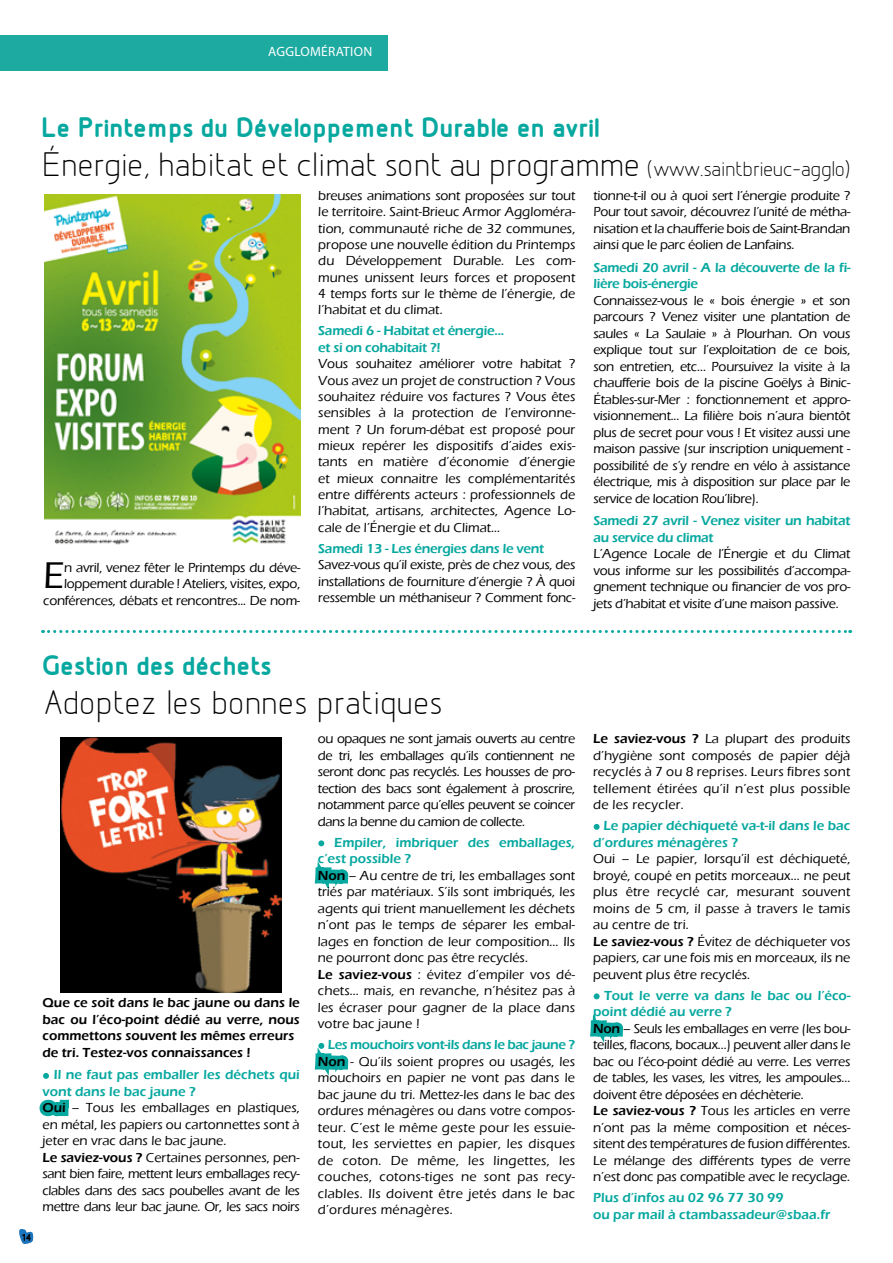
<style>
.page{position:relative;width:893px;height:1263px;background:#fff}
.page>*{position:absolute;margin:0;border:0;box-sizing:border-box;transform-origin:0 0}
.t1{font:500 38.25px "Eras ITC";color:#000}
.t2{font:36px "Designio";letter-spacing:-.01em;color:#000}
.t3{font:700 30px "Designio";color:#06a89f}
.t4{font:500 13.5px/16.5px "Eras ITC";color:#000;text-align:justify}
.t5{font:500 13.5px/16.5px "Eras ITC";letter-spacing:-.02em;color:#000;text-align:right}
.t6{font:600 13.5px/16.5px "Eras ITC";letter-spacing:-.02em;color:#06a89f}
.t7{font:600 13.5px/16.5px "Eras ITC";color:#000}
.t8{font:600 13.5px/16.5px "Eras ITC";color:#06a89f}
.t9{font:13.5px "Myriad Pro";letter-spacing:.02em;color:#fff}
.t10{font:700 11.55px "Designio";color:#000}
.s1{font-size:22.5px}
.s2{font-weight:600;font-size:10.5px;color:#06a89f}
.s3{font-weight:600;color:#06a89f}
.s4{font-weight:600}
.s5{font-size:10.5px}
</style>
<div class="page">
<svg style="left:19px;top:1229px;width:15px;height:15px"></svg>
<div style="left:0;top:35px;width:388px;height:35px;background:#1caaa1"></div>
<img style="left:44px;top:195px;width:257px;height:350px">
<svg style="left:39px;top:630px;width:812px;height:487px"></svg>
<p class="t9" style="left:268px;top:43px;width:106px">AGGLOMÉRATION</p>
<h3 class="t3" style="left:42px;top:111px;width:560px">Le Printemps du Développement Durable en avril</h3>
<h2 class="t2" style="left:42px;top:145px;width:810px">Énergie, habitat et climat sont au programme <span class="s1">(www.saintbrieuc-agglo)</span></h2>
<p class="t5" style="left:43px;top:559px;width:259px">n avril, venez fêter le Printemps du déve&shy;loppement durable ! Ateliers, visites, expo, conférences, débats et rencontres... De nom-</p>
<h1 class="t1" style="left:43px;top:554px;width:23px">E</h1>
<p class="t4" style="left:318px;top:187px;width:259px">breuses animations sont proposées sur tout le territoire. Saint-Brieuc Armor Aggloméra&shy;tion, communauté riche de 32 communes, propose une nouvelle édition du Printemps du Développement Durable. Les com&shy;munes unissent leurs forces et proposent 4 temps forts sur le thème de l’énergie, de l’habitat et du climat.</p>
<p class="t6" style="left:318px;top:323px;width:188px">Samedi 6 - Habitat et énergie... et si on cohabitait ?!</p>
<p class="t4" style="left:318px;top:356px;width:259px">Vous souhaitez améliorer votre habitat ?<br>Vous avez un projet de construction ? Vous souhaitez réduire vos factures ? Vous êtes sensibles à la protection de l’environne&shy;ment ? Un forum-débat est proposé pour mieux repérer les dispositifs d’aides exis&shy;tants en matière d’économie d’énergie et mieux connaitre les complémentarités entre différents acteurs : professionnels de l’habitat, artisans, architectes, Agence Lo&shy;cale de l’Énergie et du Climat...</p>
<p class="t6" style="left:318px;top:540px;width:227px">Samedi 13 - Les énergies dans le vent</p>
<p class="t4" style="left:318px;top:557px;width:259px">Savez-vous qu’il existe, près de chez vous, des installations de fourniture d’énergie ? À quoi ressemble un méthaniseur ? Comment fonc-</p>
<p class="t4" style="left:593px;top:187px;width:259px">tionne-t-il ou à quoi sert l’énergie produite ?<br>Pour tout savoir, découvrez l’unité de métha&shy;nisation et la chaufferie bois de Saint-Brandan ainsi que le parc éolien de Lanfains.</p>
<p class="t6" style="left:593px;top:259px;width:259px">Samedi 20 avril - A la découverte de la fi&shy;lière bois-énergie</p>
<p class="t4" style="left:593px;top:292px;width:259px">Connaissez-vous le « bois énergie » et son parcours ? Venez visiter une plantation de saules « La Saulaie » à Plourhan. On vous explique tout sur l’exploitation de ce bois, son entretien, etc… Poursuivez la visite à la chaufferie bois de la piscine Goëlys à Binic-Étables-sur-Mer : fonctionnement et appro&shy;visionnement... La filière bois n’aura bientôt plus de secret pour vous ! Et visitez aussi une maison passive (sur inscription uniquement - possibilité de s’y rendre en vélo à assistance électrique, mis à disposition sur place par le service de location Rou’libre).</p>
<p class="t6" style="left:593px;top:513px;width:259px">Samedi 27 avril - Venez visiter un habitat au service du climat</p>
<p class="t4" style="left:593px;top:546px;width:259px">L’Agence Locale de l’Énergie et du Climat vous informe sur les possibilités d’accompa&shy;gnement technique ou financier de vos pro&shy;jets d’habitat et visite d’une maison passive.</p>
<p class="t10" style="left:22px;top:1231px;width:12px">14</p>
<h3 class="t3" style="left:43px;top:649px;width:231px">Gestion des déchets</h3>
<h2 class="t2" style="left:43px;top:683px;width:401px">Adoptez les bonnes pratiques</h2>
<p class="t7" style="left:43px;top:995px;width:259px">Que ce soit dans le bac jaune ou dans le bac ou l’éco-point dédié au verre, nous commettons souvent les mêmes erreurs de tri. Testez-vos connaissances !</p>
<p class="t4" style="left:43px;top:1067px;width:259px;text-align:left"><span class="s2">•</span> <span class="s3">Il ne faut pas emballer les déchets qui vont dans le bac jaune ?<br></span><span class="s4">Oui</span> – Tous les emballages en plastiques, en métal, les papiers ou cartonnettes sont à jeter en vrac dans le bac jaune.<br><span class="s4">Le saviez-vous ?</span> Certaines personnes, pen&shy;sant bien faire, mettent leurs emballages recy&shy;clables dans des sacs poubelles avant de les mettre dans leur bac jaune. Or, les sacs noirs</p>
<p class="t4" style="left:318px;top:731px;width:259px">ou opaques ne sont jamais ouverts au centre de tri, les emballages qu’ils contiennent ne seront donc pas recyclés. Les housses de pro&shy;tection des bacs sont également à proscrire, notamment parce qu’elles peuvent se coincer dans la benne du camion de collecte.</p>
<p class="t4" style="left:318px;top:834px;width:259px;text-align:left"><span class="s2">•</span> <span class="s3">Empiler, imbriquer des emballages, c’est possible ?<br></span><span class="s4">Non</span> – Au centre de tri, les emballages sont triés par matériaux. S’ils sont imbriqués, les agents qui trient manuellement les déchets n’ont pas le temps de séparer les embal&shy;lages en fonction de leur composition… Ils ne pourront donc pas être recyclés.<br><span class="s4">Le saviez-vous</span> : évitez d’empiler vos dé&shy;chets… mais, en revanche, n’hésitez pas à les écraser pour gagner de la place dans votre bac jaune !</p>
<p class="t4" style="left:318px;top:1037px;width:259px"><span class="s2">•</span> <span class="s3">Les mouchoirs vont-ils dans le bac jaune ?<br></span><span class="s4">Non</span> - Qu’ils soient propres ou usagés, les mouchoirs en papier ne vont pas dans le bac jaune du tri. Mettez-les dans le bac des ordures ménagères ou dans votre compos&shy;teur. C’est le même geste pour les essuie&shy;tout, les serviettes en papier, les disques de coton. De même, les lingettes, les couches, cotons-tiges ne sont pas recy&shy;clables. Ils doivent être jetés dans le bac d’ordures ménagères.</p>
<p class="t4" style="left:593px;top:731px;width:259px"><span class="s4">Le saviez-vous ?</span> La plupart des produits d’hygiène sont composés de papier déjà recyclés à 7 ou 8 reprises. Leurs fibres sont tellement étirées qu’il n’est plus possible de les recycler.</p>
<p class="t8" style="left:593px;top:818px;width:259px"><span class="s5">•</span> Le papier déchiqueté va-t-il dans le bac d’ordures ménagères ?</p>
<p class="t4" style="left:593px;top:851px;width:259px;text-align:left">Oui – Le papier, lorsqu’il est déchiqueté, broyé, coupé en petits morceaux... ne peut plus être recyclé car, mesurant souvent moins de 5 cm, il passe à travers le tamis au centre de tri.<br><span class="s4">Le saviez-vous ?</span> Évitez de déchiqueter vos papiers, car une fois mis en morceaux, ils ne peuvent plus être recyclés.</p>
<p class="t5" style="left:593px;top:987px;width:259px;text-align:left"><span class="s2">•</span> <span class="s3">Tout le verre va dans le bac ou l’éco&shy;point dédié au verre ?<br></span><span class="s4">Non</span> – Seuls les emballages en verre (les bou&shy;teilles, flacons, bocaux…) peuvent aller dans le bac ou l’éco-point dédié au verre. Les verres de tables, les vases, les vitres, les ampoules… doivent être déposées en déchèterie.<br><span class="s4">Le saviez-vous ?</span> Tous les articles en verre n’ont pas la même composition et néces&shy;sitent des températures de fusion différentes.<br>Le mélange des différents types de verre n’est donc pas compatible avec le recyclage.</p>
<p class="t8" style="left:593px;top:1190px;width:239px">Plus d’infos au 02 96 77 30 99<br>ou par mail à ctambassadeur@sbaa.fr</p>
</div>
